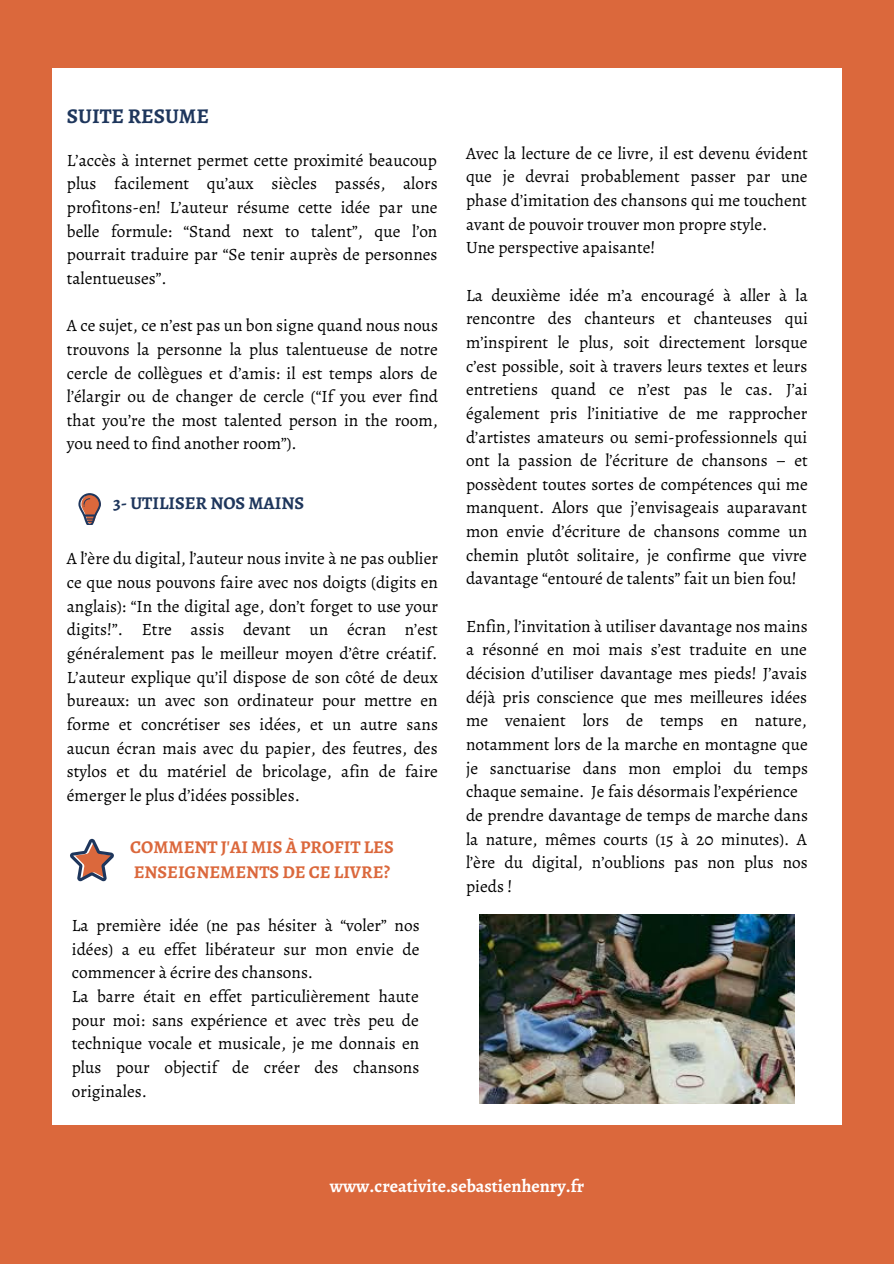
<style>
.page{position:relative;width:894px;height:1264px;background:#fff}
.page>*{position:absolute;margin:0;border:0;box-sizing:border-box;transform-origin:0 0}
.t1{font:700 21px "Alegreya";color:#1e365c}
.t2{font:700 18px/24.8px "Alegreya";color:#db683c}
.t3{font:700 18px "Alegreya";color:#fff}
.t4{font:700 18px "Alegreya";color:#1e365c}
.t5{font:17.25px/23.7px "Alegreya";color:#000;text-align:justify}
</style>
<div class="page">
<div style="left:0;top:0;width:893px;height:1263px;background:#db683c"></div>
<div style="left:52px;top:68px;width:789px;height:1056px;background:#fff"></div>
<svg style="left:78px;top:493px;width:23px;height:31px"></svg>
<img style="left:479px;top:914px;width:315px;height:189px">
<svg style="left:70px;top:838px;width:44px;height:43px"></svg>
<p class="t1" style="left:67px;top:102px;width:144px">SUITE RESUME</p>
<p class="t5" style="left:67px;top:148px;width:372px">L’accès à internet permet cette proximité beaucoup plus facilement qu’aux siècles passés, alors profitons-en! L’auteur résume cette idée par une belle formule: “Stand next to talent”, que l’on pourrait traduire par “Se tenir auprès de personnes talentueuses”.</p>
<p class="t5" style="left:67px;top:313px;width:372px">A ce sujet, ce n’est pas un bon signe quand nous nous trouvons la personne la plus talentueuse de notre cercle de collègues et d’amis: il est temps alors de l’élargir ou de changer de cercle (“If you ever find that you’re the most talented person in the room, you need to find another room”).</p>
<p class="t4" style="left:113px;top:491px;width:193px">3- UTILISER NOS MAINS</p>
<p class="t5" style="left:67px;top:546px;width:372px">A l’ère du digital, l’auteur nous invite à ne pas oublier ce que nous pouvons faire avec nos doigts (digits en anglais): “In the digital age, don’t forget to use your digits!”. Etre assis devant un écran n’est généralement pas le meilleur moyen d’être créatif.<br>L’auteur explique qu’il dispose de son côté de deux bureaux: un avec son ordinateur pour mettre en forme et concrétiser ses idées, et un autre sans aucun écran mais avec du papier, des feutres, des stylos et du matériel de bricolage, afin de faire émerger le plus d’idées possibles.</p>
<p class="t2" style="left:130px;top:835px;width:265px">COMMENT J'AI MIS À PROFIT LES<br>ENSEIGNEMENTS DE CE LIVRE?</p>
<p class="t5" style="left:72px;top:913px;width:349px;text-align:left">La première idée (ne pas hésiter à “voler” nos idées) a eu effet libérateur sur mon envie de commencer à écrire des chansons.<br>La barre était en effet particulièrement haute pour moi: sans expérience et avec très peu de technique vocale et musicale, je me donnais en plus pour objectif de créer des chansons originales.</p>
<p class="t5" style="left:466px;top:141px;width:343px;text-align:left">Avec la lecture de ce livre, il est devenu évident que je devrai probablement passer par une phase d’imitation des chansons qui me touchent avant de pouvoir trouver mon propre style.<br>Une perspective apaisante!</p>
<p class="t5" style="left:466px;top:283px;width:343px">La deuxième idée m’a encouragé à aller à la rencontre des chanteurs et chanteuses qui m’inspirent le plus, soit directement lorsque c’est possible, soit à travers leurs textes et leurs entretiens quand ce n’est pas le cas. J’ai également pris l’initiative de me rapprocher d’artistes amateurs ou semi-professionnels qui ont la passion de l’écriture de chansons – et possèdent toutes sortes de compétences qui me manquent. Alors que j’envisageais auparavant mon envie d’écriture de chansons comme un chemin plutôt solitaire, je confirme que vivre davantage “entouré de talents” fait un bien fou!</p>
<p class="t5" style="left:466px;top:614px;width:343px;text-align:left">Enfin, l’invitation à utiliser davantage nos mains a résonné en moi mais s’est traduite en une décision d’utiliser davantage mes pieds! J’avais déjà pris conscience que mes meilleures idées me venaient lors de temps en nature, notamment lors de la marche en montagne que je sanctuarise dans mon emploi du temps chaque semaine. Je fais désormais l’expérience de prendre davantage de temps de marche dans la nature, mêmes courts (15 à 20 minutes). A l’ère du digital, n’oublions pas non plus nos pieds !</p>
<p class="t3" style="left:329px;top:1173px;width:256px">www.creativite.sebastienhenry.fr</p>
</div>
